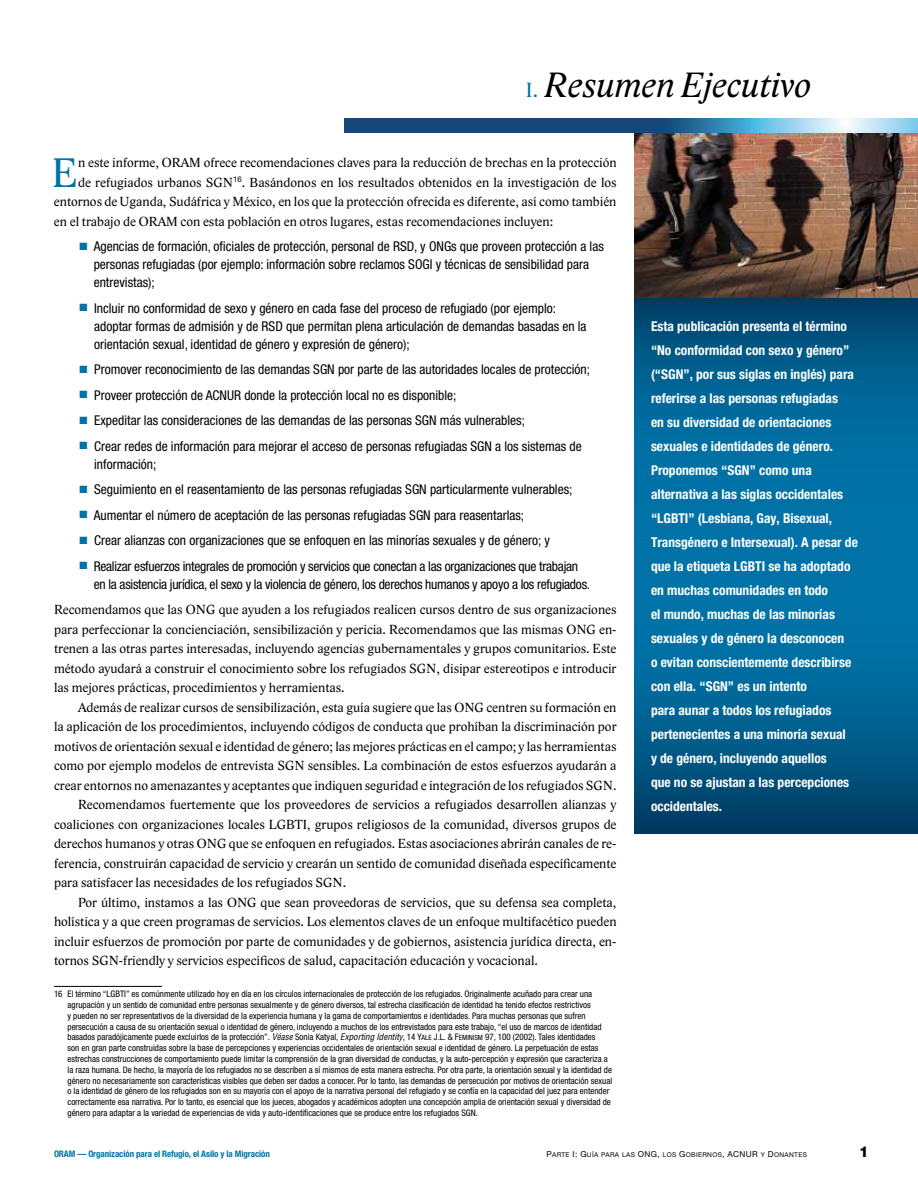
<style>
.page{position:relative;width:918px;height:1188px;background:#fff}
.page>*{position:absolute;margin:0;border:0;box-sizing:border-box;transform-origin:0 0}
.t1{font:42.3px "Lido STF";color:#0072a7}
.t2{font:italic 36px "Lido STF";color:#000}
.t3{font:800 15px "Helvetica Neue";color:#000}
.t4{font:13.5px/19.5px "Lido STF";color:#000;text-align:justify}
.t5{font:condensed 13.5px/18px "Helvetica Neue";color:#000}
.t6{font:700 condensed 13.5px/24px "Helvetica Neue";color:#fff}
.t7{font:condensed 13.5px/18px "Helvetica Neue";letter-spacing:-.02em;color:#000}
.t8{font:condensed 9px/10.8px "Helvetica Neue";color:#000}
.t9{font:700 condensed 9px "Helvetica Neue";letter-spacing:-.01em;color:#0072a7}
.t10{font:6.6px "Helvetica Neue Roman SC800";letter-spacing:.05em;color:#000}
.s1{font-style:normal;font-size:21px;color:#0072a7}
.s2{color:#0072a7}
.s3{font-family:"Helvetica";font-style:italic}
.s4{font-family:"Helvetica Neue Condensed SC800";font-stretch:normal}
.s5{font-family:"Helvetica Neue Condensed SC800";font-stretch:normal;font-size:7.2px}
.s6{font-size:8.25px}
</style>
<div class="page">
<hr style="left:54px;top:986px;width:108px;height:1px;background:#000">
<img style="left:634px;top:132px;width:284px;height:166px">
<svg style="left:344px;top:118px;width:574px;height:14px;background:#447aa4"></svg>
<svg style="left:634px;top:298px;width:284px;height:535px;background:#006293"></svg>
<h2 class="t2" style="left:526px;top:63px;width:286px"><span class="s1">I.</span> Resumen Ejecutivo</h2>
<h1 class="t1" style="left:51px;top:147px;width:28px">E</h1>
<p class="t4" style="left:78px;top:153px;width:540px">n este informe, ORAM ofrece recomendaciones claves para la reducción de brechas en la protección</p>
<p class="t4" style="left:78px;top:173px;width:540px">de refugiados urbanos SGN<sup>16</sup>. Basándonos en los resultados obtenidos en la investigación de los</p>
<p class="t4" style="left:54px;top:192px;width:564px">entornos de Uganda, Sudáfrica y México, en los que la protección ofrecida es diferente, así como también</p>
<p class="t4" style="left:54px;top:212px;width:501px">en el trabajo de ORAM con esta población en otros lugares, estas recomendaciones incluyen:</p>
<p class="t5" style="left:94px;top:237px;width:512px;text-indent:-14px"><span class="s2">■</span> Agencias de formación, oficiales de protección, personal de RSD, y ONGs que proveen protección a las personas refugiadas (por ejemplo: información sobre reclamos SOGI y técnicas de sensibilidad para entrevistas);</p>
<p class="t5" style="left:94px;top:299px;width:494px;text-indent:-15px"><span class="s2">■</span> Incluir no conformidad de sexo y género en cada fase del proceso de refugiado (por ejemplo: adoptar formas de admisión y de RSD que permitan plena articulación de demandas basadas en la orientación sexual, identidad de género y expresión de género);</p>
<p class="t5" style="left:80px;top:360px;width:512px"><span class="s2">■</span> Promover reconocimiento de las demandas SGN por parte de las autoridades locales de protección;</p>
<p class="t5" style="left:80px;top:386px;width:379px"><span class="s2">■</span> Proveer protección de ACNUR donde la protección local no es disponible;</p>
<p class="t5" style="left:80px;top:411px;width:447px"><span class="s2">■</span> Expeditar las consideraciones de las demandas de las personas SGN más vulnerables;</p>
<p class="t5" style="left:94px;top:437px;width:489px;text-indent:-15px"><span class="s2">■</span> Crear redes de información para mejorar el acceso de personas refugiadas SGN a los sistemas de información;</p>
<p class="t5" style="left:80px;top:480px;width:494px"><span class="s2">■</span> Seguimiento en el reasentamiento de las personas refugiadas SGN particularmente vulnerables;</p>
<p class="t5" style="left:80px;top:506px;width:446px"><span class="s2">■</span> Aumentar el número de aceptación de las personas refugiadas SGN para reasentarlas;</p>
<p class="t5" style="left:80px;top:531px;width:472px"><span class="s2">■</span> Crear alianzas con organizaciones que se enfoquen en las minorías sexuales y de género; y</p>
<p class="t7" style="left:94px;top:557px;width:498px;text-indent:-14px"><span class="s2">■</span> Realizar esfuerzos integrales de promoción y servicios que conectan a las organizaciones que trabajan en la asistencia jurídica, el sexo y la violencia de género, los derechos humanos y apoyo a los refugiados.</p>
<p class="t4" style="left:54px;top:600px;width:564px">Recomendamos que las ONG que ayuden a los refugiados realicen cursos dentro de sus organizaciones para perfeccionar la concienciación, sensibilización y pericia. Recomendamos que las mismas ONG en&shy;trenen a las otras partes interesadas, incluyendo agencias gubernamentales y grupos comunitarios. Este método ayudará a construir el conocimiento sobre los refugiados SGN, disipar estereotipos e introducir las mejores prácticas, procedimientos y herramientas.</p>
<p class="t4" style="left:78px;top:698px;width:540px">Además de realizar cursos de sensibilización, esta guía sugiere que las ONG centren su formación en</p>
<p class="t4" style="left:54px;top:717px;width:564px">la aplicación de los procedimientos, incluyendo códigos de conducta que prohíban la discriminación por</p>
<p class="t4" style="left:54px;top:737px;width:564px">motivos de orientación sexual e identidad de género; las mejores prácticas en el campo; y las herramientas</p>
<p class="t4" style="left:54px;top:756px;width:564px">como por ejemplo modelos de entrevista SGN sensibles. La combinación de estos esfuerzos ayudarán a</p>
<p class="t4" style="left:54px;top:776px;width:564px">crear entornos no amenazantes y aceptantes que indiquen seguridad e integración de los refugiados SGN.</p>
<p class="t4" style="left:78px;top:795px;width:540px">Recomendamos fuertemente que los proveedores de servicios a refugiados desarrollen alianzas y</p>
<p class="t4" style="left:54px;top:815px;width:564px">coaliciones con organizaciones locales LGBTI, grupos religiosos de la comunidad, diversos grupos de</p>
<p class="t4" style="left:54px;top:834px;width:564px">derechos humanos y otras ONG que se enfoquen en refugiados. Estas asociaciones abrirán canales de re-</p>
<p class="t4" style="left:54px;top:854px;width:564px">ferencia, construirán capacidad de servicio y crearán un sentido de comunidad diseñada específicamente</p>
<p class="t4" style="left:54px;top:873px;width:294px">para satisfacer las necesidades de los refugiados SGN.</p>
<p class="t4" style="left:78px;top:893px;width:540px">Por último, instamos a las ONG que sean proveedoras de servicios, que su defensa sea completa,</p>
<p class="t4" style="left:54px;top:912px;width:564px">holística y a que creen programas de servicios. Los elementos claves de un enfoque multifacético pueden</p>
<p class="t4" style="left:54px;top:932px;width:564px">incluir esfuerzos de promoción por parte de comunidades y de gobiernos, asistencia jurídica directa, en-</p>
<p class="t4" style="left:54px;top:951px;width:485px">tornos SGN-friendly y servicios específicos de salud, capacitación educación y vocacional.</p>
<p class="t8" style="left:68px;top:989px;width:546px;text-indent:-14px">16 El término “LGBTI” es comúnmente utilizado hoy en día en los círculos internacionales de protección de los refugiados. Originalmente acuñado para crear una agrupación y un sentido de comunidad entre personas sexualmente y de género diversos, tal estrecha clasificación de identidad ha tenido efectos restrictivos<br>y pueden no ser representativos de la diversidad de la experiencia humana y la gama de comportamientos e identidades. Para muchas personas que sufren persecución a causa de su orientación sexual o identidad de género, incluyendo a muchos de los entrevistados para este trabajo, “el uso de marcos de identidad basados paradójicamente puede excluirlos de la protección”. <span class="s3">Véase</span> Sonia Katyal, <span class="s3">Exporting Identity</span>, <span class="s4">14 Y</span><span class="s5">ALE</span> <span class="s4">J.L. &amp; F</span><span class="s5">EMINISM</span> 97, 100 (2002). Tales identidades<br>son en gran parte construidas sobre la base de percepciones y experiencias occidentales de orientación sexual e identidad de género. La perpetuación de estas estrechas construcciones de comportamiento puede limitar la comprensión de la gran diversidad de conductas, y la auto-percepción y expresión que caracteriza a la raza humana. De hecho, la mayoría de los refugiados no se describen a sí mismos de esta manera estrecha. Por otra parte, la orientación sexual y la identidad de género no necesariamente son características visibles que deben ser dados a conocer. Por lo tanto, las demandas de persecución por motivos de orientación sexual o la identidad de género de los refugiados son en su mayoría con el apoyo de la narrativa personal del refugiado y se confía en la capacidad del juez para entender correctamente esa narrativa. Por lo tanto, es esencial que los jueces, abogados y académicos adopten una concepción amplia de orientación sexual y diversidad de género para adaptar a la variedad de experiencias de vida y auto-identificaciones que se produce entre los refugiados SGN.</p>
<p class="t6" style="left:651px;top:314px;width:208px">Esta publicación presenta el término “No conformidad con sexo y género” (“SGN”, por sus siglas en inglés) para referirse a las personas refugiadas<br>en su diversidad de orientaciones sexuales e identidades de género.<br>Proponemos “SGN” como una alternativa a las siglas occidentales “LGBTI” (Lesbiana, Gay, Bisexual, Transgénero e Intersexual). A pesar de que la etiqueta LGBTI se ha adoptado en muchas comunidades en todo<br>el mundo, muchas de las minorías sexuales y de género la desconocen<br>o evitan conscientemente describirse con ella. “SGN” es un intento<br>para aunar a todos los refugiados pertenecientes a una minoría sexual<br>y de género, incluyendo aquellos<br>que no se ajustan a las percepciones occidentales.</p>
<p class="t9" style="left:54px;top:1148px;width:217px">ORAM — Organización para el Refugio, el Asilo y la Migración</p>
<p class="t10" style="left:547px;top:1151px;width:262px"><span class="s6">P</span>ARTE <span class="s6">I: G</span>UÍA PARA LAS <span class="s6">ONG,</span> LOS <span class="s6">G</span>OBI ERNOS<span class="s6">, ACNUR</span> Y <span class="s6">D</span>ONANTES</p>
<p class="t3" style="left:859px;top:1143px;width:11px">1</p>
</div>
